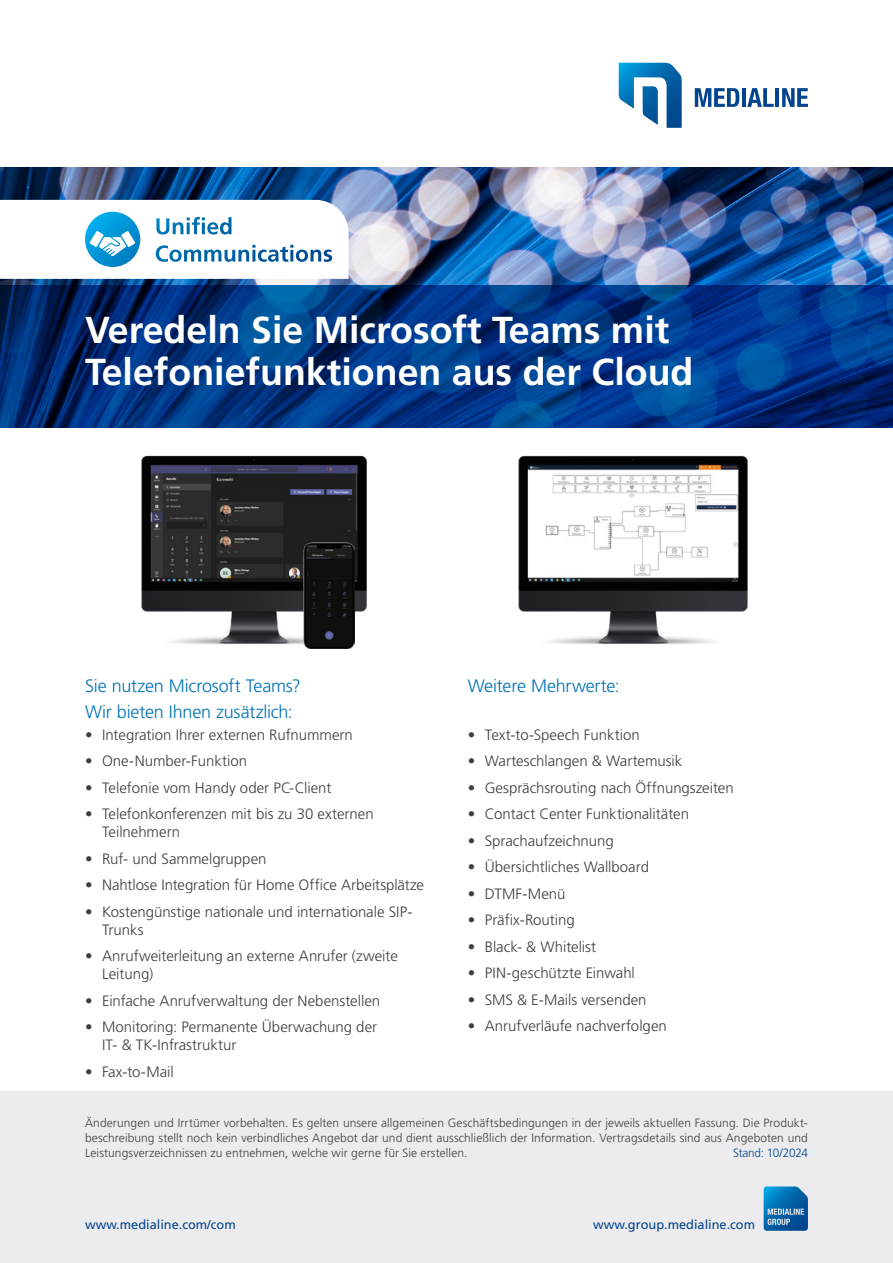
<style>
.page{position:relative;width:893px;height:1263px;background:#fff}
.page>*{position:absolute;margin:0;border:0;box-sizing:border-box;transform-origin:0 0}
._01_Data_Headline_2zeilig{font:700 37.5px/42px "Frutiger LT Pro";color:#fff}
._07_Zwischenüberschrift_blau{font:300 18px "Frutiger LT Pro";letter-spacing:-.01em;color:#0072b4}
.t1{font:300 15px/18px "Frutiger LT Pro";color:#3e3e3f}
.t2{font:12.75px "Frutiger LT Pro";color:#02448d}
.t3{font:300 12px/15px "Frutiger LT Pro";letter-spacing:.005em;color:#3e3e3f;text-align:justify}
.t4{font:300 12px "Frutiger LT Pro";letter-spacing:-.025em;color:#02448d}
</style>
<div class="page">
<img style="left:0;top:168px;width:893px;height:117px">
<svg style="left:0;top:285px;width:893px;height:142px;background:#003682"></svg>
<svg style="left:0;top:200px;width:349px;height:79px"></svg>
<img style="left:518px;top:455px;width:230px;height:189px">
<img style="left:141px;top:455px;width:226px;height:190px">
<img style="left:303px;top:543px;width:51px;height:105px">
<div style="left:0;top:1091px;width:893px;height:172px;background:#ececee"></div>
<svg style="left:695px;top:88px;width:44px;height:19px"></svg>
<hr style="left:742px;top:88px;width:4px;height:19px;background:#02448d">
<svg style="left:747px;top:88px;width:27px;height:19px"></svg>
<hr style="left:775px;top:88px;width:4px;height:19px;background:#02448d">
<svg style="left:782px;top:88px;width:26px;height:19px"></svg>
<svg style="left:618px;top:63px;width:64px;height:65px"></svg>
<svg style="left:764px;top:1186px;width:44px;height:45px;background:#237ab4"></svg>
<p class="_01_Data_Headline_2zeilig" style="left:85px;top:309px;width:610px">Veredeln Sie Microsoft Teams mit<br>Telefoniefunktionen aus der Cloud</p>
<p class="_07_Zwischenüberschrift_blau" style="left:85px;top:675px;width:217px">Sie nutzen Microsoft Teams?</p>
<p class="_07_Zwischenüberschrift_blau" style="left:85px;top:701px;width:209px">Wir bieten Ihnen zusätzlich:</p>
<p class="t1" style="left:85px;top:726px;width:269px">• Integration Ihrer externen Rufnummern</p>
<p class="t1" style="left:85px;top:752px;width:163px">• One-Number-Funktion</p>
<p class="t1" style="left:85px;top:779px;width:248px">• Telefonie vom Handy oder PC-Client</p>
<p class="t1" style="left:102px;top:805px;width:273px;text-indent:-17px">• Telefonkonferenzen mit bis zu 30 externen<br>Teilnehmern</p>
<p class="t1" style="left:85px;top:850px;width:183px">• Ruf- und Sammelgruppen</p>
<p class="t1" style="left:85px;top:876px;width:341px">• Nahtlose Integration für Home Office Arbeitsplätze</p>
<p class="t1" style="left:102px;top:903px;width:312px;text-indent:-17px">• Kostengünstige nationale und internationale SIP-<br>Trunks</p>
<p class="t1" style="left:102px;top:947px;width:297px;text-indent:-17px">• Anrufweiterleitung an externe Anrufer (zweite<br>Leitung)</p>
<p class="t1" style="left:85px;top:992px;width:297px">• Einfache Anrufverwaltung der Nebenstellen</p>
<p class="t1" style="left:102px;top:1018px;width:277px;text-indent:-17px">• Monitoring: Permanente Überwachung der<br>IT- &amp; TK-Infrastruktur</p>
<p class="t1" style="left:85px;top:1063px;width:90px">• Fax-to-Mail</p>
<p class="_07_Zwischenüberschrift_blau" style="left:468px;top:675px;width:154px">Weitere Mehrwerte:</p>
<p class="t1" style="left:468px;top:726px;width:173px">• Text-to-Speech Funktion</p>
<p class="t1" style="left:468px;top:752px;width:216px">• Warteschlangen &amp; Wartemusik</p>
<p class="t1" style="left:468px;top:779px;width:268px">• Gesprächsrouting nach Öffnungszeiten</p>
<p class="t1" style="left:468px;top:805px;width:223px">• Contact Center Funktionalitäten</p>
<p class="t1" style="left:468px;top:832px;width:147px">• Sprachaufzeichnung</p>
<p class="t1" style="left:468px;top:858px;width:183px">• Übersichtliches Wallboard</p>
<p class="t1" style="left:468px;top:885px;width:99px">• DTMF-Menü</p>
<p class="t1" style="left:468px;top:911px;width:108px">• Präfix-Routing</p>
<p class="t1" style="left:468px;top:938px;width:130px">• Black- &amp; Whitelist</p>
<p class="t1" style="left:468px;top:964px;width:169px">• PIN-geschützte Einwahl</p>
<p class="t1" style="left:468px;top:991px;width:180px">• SMS &amp; E-Mails versenden</p>
<p class="t1" style="left:468px;top:1017px;width:201px">• Anrufverläufe nachverfolgen</p>
<p class="t3" style="left:85px;top:1115px;width:724px">Änderungen und Irrtümer vorbehalten. Es gelten unsere allgemeinen Geschäftsbedingungen in der jeweils aktuellen Fassung. Die Produkt&shy;beschreibung stellt noch kein verbindliches Angebot dar und dient ausschließlich der Information. Vertragsdetails sind aus Angeboten und Leistungsverzeichnissen zu entnehmen, welche wir gerne für Sie erstellen.</p>
<p class="t4" style="left:733px;top:1145px;width:76px">Stand: 10/2024</p>
<p class="t2" style="left:85px;top:1216px;width:152px">www.medialine.com/com</p>
<p class="t2" style="left:593px;top:1216px;width:164px">www.group.medialine.com</p>
</div>
